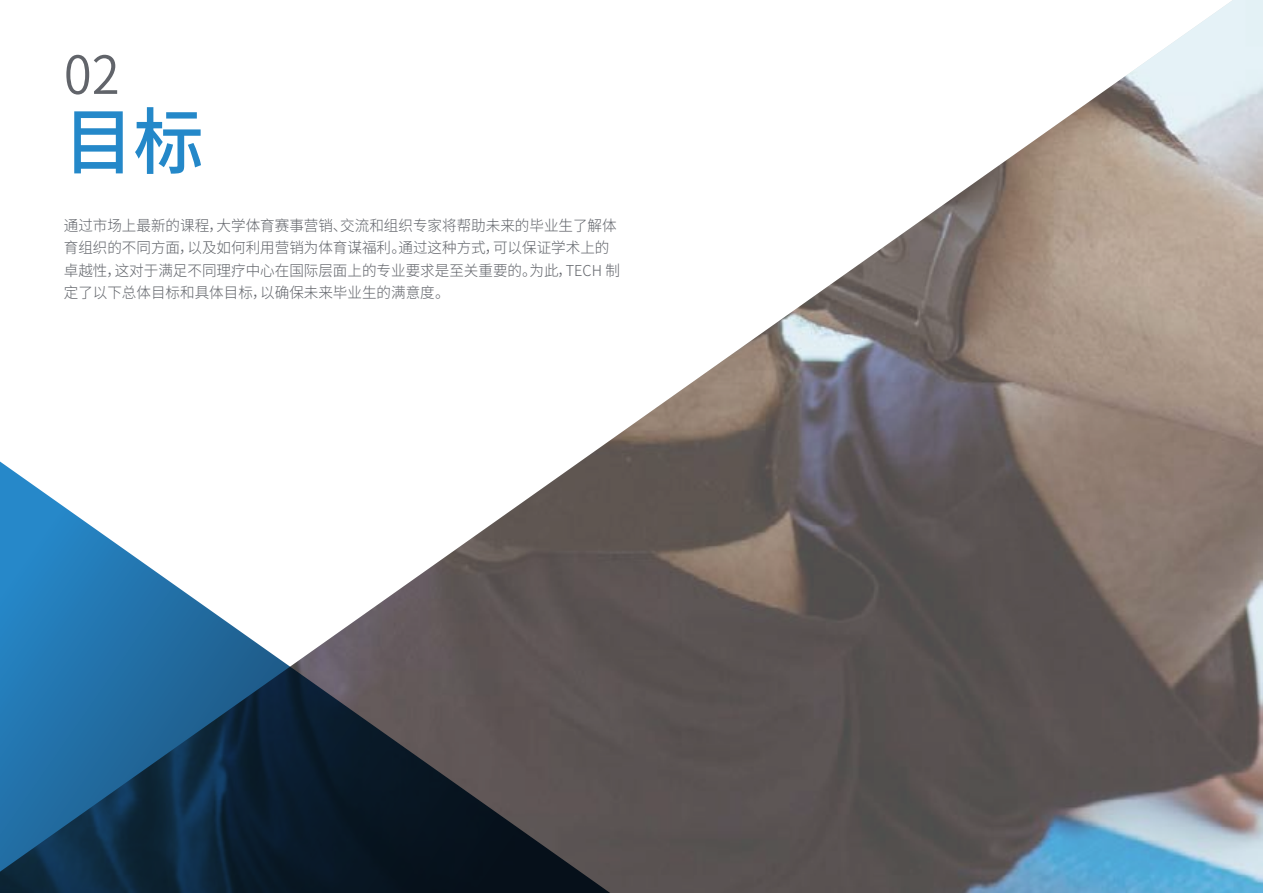
<style>
.page{position:relative;width:1263px;height:893px;background:#fff}
.page>*{position:absolute;margin:0;border:0;box-sizing:border-box;transform-origin:0 0}
.t1{font:500 72px "Source Han Sans CN";color:#2488c9}
.t2{font:52.5px "Source Han Sans CN";color:#61646a}
.t3{font:300 15px/22.5px "Source Han Sans CN";color:#61646a}
</style>
<div class="page">
<img style="left:602px;top:0;width:661px;height:893px">
<svg style="left:0;top:446px;width:640px;height:447px"></svg>
<h2 class="t2" style="left:64px;top:45px;width:57px">02</h2>
<h1 class="t1" style="left:64px;top:101px;width:141px">目标</h1>
<p class="t3" style="left:64px;top:214px;width:558px">通过市场上最新的课程，大学体育赛事营销、交流和组织专家将帮助未来的毕业生了解体育组织的不同方面，以及如何利用营销为体育谋福利。通过这种方式，可以保证学术上的卓越性，这对于满足不同理疗中心在国际层面上的专业要求是至关重要的。为此，TECH 制定了以下总体目标和具体目标，以确保未来毕业生的满意度。</p>
</div>
